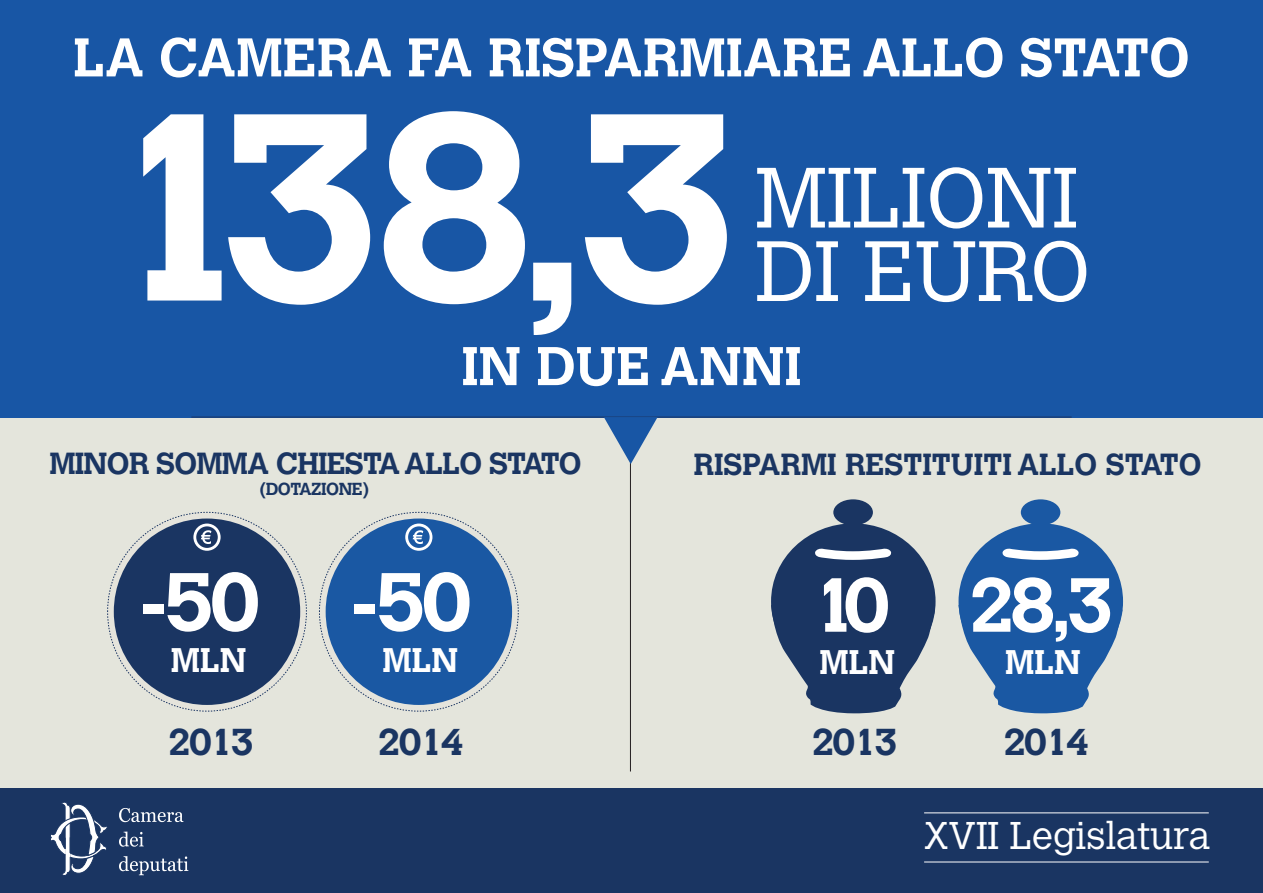
<style>
.page{position:relative;width:1263px;height:893px;background:#fff}
.page>*{position:absolute;margin:0;border:0;box-sizing:border-box;transform-origin:0 0}
.t1{font:300 84.6px/73.5px "Calvert";color:#fff}
.t2{font:700 81.3px "Calvert";color:#fff}
.t3{font:700 75.45px "Calvert";color:#fff}
.t4{font:700 54px "Calvert";color:#fff}
.t5{font:300 38.4px "Calvert";color:#fff}
.t6{font:700 37.05px "Calvert";letter-spacing:-.05em;color:#1a3562}
.t7{font:700 33.9px "Calvert";color:#fff}
.t8{font:700 30.3px "Calvert";color:#1a3562}
.t9{font:700 30.3px "Calvert";letter-spacing:-.025em;color:#1a3562}
.t10{font:700 17.25px "Calvert";letter-spacing:-.025em;color:#1a3562}
</style>
<div class="page">
<div style="left:0;top:1px;width:1263px;height:892px;background:#e4e5dc"></div>
<div style="left:0;top:0;width:1263px;height:417px;background:#1856a5"></div>
<svg style="left:143px;top:114px;width:79px;height:187px"></svg>
<svg style="left:228px;top:114px;width:142px;height:191px"></svg>
<svg style="left:384px;top:111px;width:141px;height:193px"></svg>
<svg style="left:533px;top:263px;width:38px;height:72px"></svg>
<svg style="left:585px;top:114px;width:142px;height:191px"></svg>
<hr style="left:630px;top:454px;width:1px;height:317px;background:#231f20">
<svg style="left:604px;top:417px;width:54px;height:47px"></svg>
<div style="left:0;top:788px;width:1263px;height:105px;background:#1a3562"></div>
<svg style="left:119px;top:808px;width:64px;height:14px"></svg>
<svg style="left:119px;top:832px;width:25px;height:15px"></svg>
<svg style="left:119px;top:856px;width:69px;height:19px"></svg>
<svg style="left:51px;top:802px;width:56px;height:73px"></svg>
<div style="left:833px;top:499px;width:40px;height:26px;background:#1a3562;border-radius:50%"></div>
<div style="left:771px;top:523px;width:164px;height:156px;background:#1a3562;border-radius:50%"></div>
<svg style="left:771px;top:607px;width:164px;height:107px"></svg>
<svg style="left:815px;top:548px;width:77px;height:12px"></svg>
<div style="left:1021px;top:499px;width:39px;height:26px;background:#1a58a3;border-radius:50%"></div>
<div style="left:958px;top:523px;width:165px;height:156px;background:#1a58a3;border-radius:50%"></div>
<svg style="left:958px;top:605px;width:164px;height:109px"></svg>
<svg style="left:1002px;top:548px;width:77px;height:12px"></svg>
<div style="left:114px;top:518px;width:186px;height:187px;background:#1a3562;border-radius:50%"></div>
<svg style="left:319px;top:512px;width:199px;height:199px"></svg>
<div style="left:326px;top:518px;width:186px;height:187px;background:#1a58a3;border-radius:50%"></div>
<svg style="left:193px;top:524px;width:28px;height:27px"></svg>
<svg style="left:405px;top:524px;width:27px;height:27px"></svg>
<p class="t4" style="left:73px;top:23px;width:1118px">LA CAMERA FA RISPARMIARE ALLO STATO</p>
<h1 class="t1" style="left:755px;top:163px;width:336px">MILIONI<br>DI EURO</h1>
<p class="t4" style="left:461px;top:332px;width:341px">IN DUE ANNI</p>
<p class="t9" style="left:49px;top:444px;width:534px">MINOR SOMMA CHIESTA ALLO STATO</p>
<p class="t10" style="left:260px;top:478px;width:111px">(DOTAZIONE)</p>
<h2 class="t2" style="left:138px;top:551px;width:335px">-50 -50</h2>
<p class="t7" style="left:171px;top:638px;width:77px">MLN</p>
<p class="t7" style="left:383px;top:638px;width:77px">MLN</p>
<p class="t6" style="left:168px;top:718px;width:87px">2013</p>
<p class="t6" style="left:378px;top:718px;width:87px">2014</p>
<p class="t8" style="left:693px;top:445px;width:509px">RISPARMI RESTITUITI ALLO STATO</p>
<h3 class="t3" style="left:810px;top:557px;width:81px">10</h3>
<p class="t7" style="left:819px;top:640px;width:77px">MLN</p>
<p class="t7" style="left:1005px;top:640px;width:77px">MLN</p>
<h3 class="t3" style="left:969px;top:557px;width:146px">28,3</h3>
<p class="t6" style="left:812px;top:718px;width:87px">2013</p>
<p class="t6" style="left:1003px;top:718px;width:87px">2014</p>
<p class="t5" style="left:924px;top:814px;width:287px">XVII Legislatura</p>
</div>
